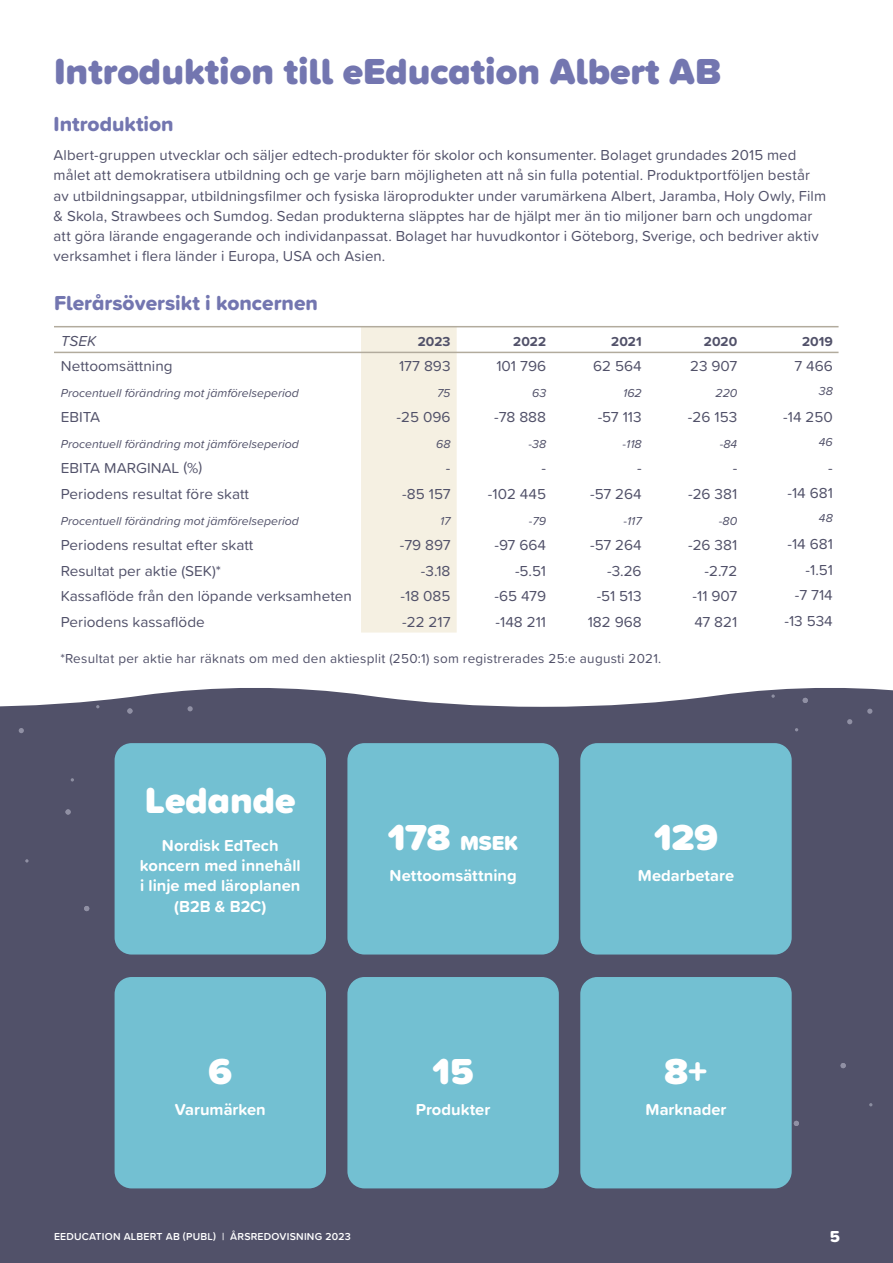
<style>
.page{position:relative;width:893px;height:1263px;background:#fff}
.page>*{position:absolute;margin:0;border:0;box-sizing:border-box;transform-origin:0 0}
.t1{font:900 37.5px "Proxima Soft";color:#7376b0}
.t2{font:900 37.5px "Proxima Soft";color:#fff}
.Sub-heading{font:21px "Proxima Soft Extrabld";color:#7376b0}
.t3{font:900 21px "Proxima Soft";color:#fff}
.Sub-heading-2{font:700 16.5px/20.2px "Proxima Soft";color:#fff;text-align:center}
.t4{font:16.5px "Proxima Soft Extrabld";color:#fff}
.Body{font:15px/20.2px "Proxima Soft";letter-spacing:.005em;color:#515169}
.t5{font:italic 15px "Proxima Soft";color:#515169}
.t6{font:13.5px "Proxima Soft";letter-spacing:.02em;color:#515169}
.t7{font:700 13.5px "Proxima Soft";color:#515169}
.t8{font:italic 12px "Proxima Soft";color:#515169}
.t9{font:600 10.5px "Proxima Soft";letter-spacing:.02em;color:#fff}
.s1{font-size:37.5px}
</style>
<div class="page">
<div style="left:0;top:629px;width:893px;height:634px;background:#515169"></div>
<svg style="left:0;top:629px;width:893px;height:78px;background:#e9e9ec"></svg>
<svg style="left:65px;top:809px;width:6px;height:5px"></svg>
<svg style="left:84px;top:906px;width:5px;height:5px"></svg>
<svg style="left:19px;top:728px;width:5px;height:5px"></svg>
<svg style="left:127px;top:708px;width:6px;height:6px"></svg>
<svg style="left:188px;top:706px;width:5px;height:5px"></svg>
<svg style="left:847px;top:719px;width:5px;height:5px"></svg>
<svg style="left:771px;top:694px;width:4px;height:4px"></svg>
<svg style="left:803px;top:698px;width:5px;height:5px"></svg>
<svg style="left:867px;top:709px;width:5px;height:5px"></svg>
<svg style="left:794px;top:1121px;width:5px;height:5px"></svg>
<svg style="left:841px;top:1063px;width:5px;height:5px"></svg>
<div style="left:115px;top:743px;width:211px;height:211px;background:#73c0d2;border-radius:17px"></div>
<div style="left:580px;top:743px;width:212px;height:211px;background:#73c0d2;border-radius:17px"></div>
<div style="left:347px;top:743px;width:212px;height:211px;background:#73c0d2;border-radius:17px"></div>
<div style="left:580px;top:977px;width:212px;height:211px;background:#73c0d2;border-radius:17px"></div>
<div style="left:347px;top:977px;width:212px;height:211px;background:#73c0d2;border-radius:17px"></div>
<div style="left:115px;top:977px;width:211px;height:211px;background:#73c0d2;border-radius:17px"></div>
<div style="left:361px;top:327px;width:96px;height:305px;background:#f5f0e2"></div>
<hr style="left:54px;top:352px;width:784px;height:1px;background:#b2ab9d">
<hr style="left:54px;top:326px;width:784px;height:1px;background:#b2ab9d">
<h1 class="t1" style="left:54px;top:42px;width:669px">Introduktion till eEducation Albert AB</h1>
<p class="Sub-heading" style="left:54px;top:108px;width:122px">Introduktion</p>
<p class="Body" style="left:54px;top:144px;width:774px">Albert-gruppen utvecklar och säljer edtech-produkter för skolor och konsumenter. Bolaget grundades 2015 med målet att demokratisera utbildning och ge varje barn möjligheten att nå sin fulla potential. Produktportföljen består av utbildningsappar, utbildningsfilmer och fysiska läroprodukter under varumärkena Albert, Jaramba, Holy Owly, Film &amp; Skola, Strawbees och Sumdog. Sedan produkterna släpptes har de hjälpt mer än tio miljoner barn och ungdomar att göra lärande engagerande och individanpassat. Bolaget har huvudkontor i Göteborg, Sverige, och bedriver aktiv verksamhet i flera länder i Europa, USA och Asien.</p>
<p class="Sub-heading" style="left:54px;top:287px;width:265px">Flerårsöversikt i koncernen</p>
<p class="t5" style="left:61px;top:330px;width:37px">TSEK</p>
<p class="t7" style="left:418px;top:331px;width:34px">2023</p>
<p class="t7" style="left:513px;top:331px;width:34px">2022</p>
<p class="t7" style="left:611px;top:331px;width:32px">2021</p>
<p class="t7" style="left:704px;top:331px;width:35px">2020</p>
<p class="t7" style="left:802px;top:331px;width:32px">2019</p>
<p class="Body" style="left:61px;top:355px;width:113px">Nettoomsättning</p>
<p class="Body" style="left:399px;top:355px;width:53px">177 893</p>
<p class="Body" style="left:496px;top:355px;width:51px">101 796</p>
<p class="Body" style="left:593px;top:355px;width:50px">62 564</p>
<p class="Body" style="left:690px;top:355px;width:49px">23 907</p>
<p class="Body" style="left:794px;top:355px;width:40px">7 466</p>
<p class="t8" style="left:61px;top:384px;width:240px">Procentuell förändring mot jämförelseperiod</p>
<p class="t8" style="left:437px;top:384px;width:15px">75</p>
<p class="t8" style="left:532px;top:384px;width:15px">63</p>
<p class="t8" style="left:623px;top:384px;width:20px">162</p>
<p class="t8" style="left:715px;top:384px;width:23px">220</p>
<p class="t8" style="left:819px;top:382px;width:15px">38</p>
<p class="Body" style="left:61px;top:407px;width:41px">EBITA</p>
<p class="Body" style="left:397px;top:407px;width:56px">-25 096</p>
<p class="Body" style="left:494px;top:407px;width:54px">-78 888</p>
<p class="Body" style="left:598px;top:407px;width:46px">-57 113</p>
<p class="Body" style="left:688px;top:407px;width:51px">-26 153</p>
<p class="Body" style="left:783px;top:406px;width:51px">-14 250</p>
<p class="t8" style="left:61px;top:435px;width:240px">Procentuell förändring mot jämförelseperiod</p>
<p class="t8" style="left:436px;top:435px;width:16px">68</p>
<p class="t8" style="left:529px;top:435px;width:19px">-38</p>
<p class="t8" style="left:623px;top:435px;width:21px">-118</p>
<p class="t8" style="left:720px;top:435px;width:19px">-84</p>
<p class="t8" style="left:819px;top:433px;width:15px">46</p>
<p class="Body" style="left:61px;top:458px;width:143px">EBITA MARGINAL (%)</p>
<p class="Body" style="left:446px;top:458px;width:6px">-</p>
<p class="Body" style="left:541px;top:458px;width:6px">-</p>
<p class="Body" style="left:637px;top:458px;width:6px">-</p>
<p class="Body" style="left:733px;top:458px;width:6px">-</p>
<p class="Body" style="left:828px;top:457px;width:6px">-</p>
<p class="Body" style="left:61px;top:483px;width:190px">Periodens resultat före skatt</p>
<p class="Body" style="left:402px;top:483px;width:50px">-85 157</p>
<p class="Body" style="left:488px;top:483px;width:60px">-102 445</p>
<p class="Body" style="left:590px;top:483px;width:53px">-57 264</p>
<p class="Body" style="left:688px;top:483px;width:51px">-26 381</p>
<p class="Body" style="left:787px;top:482px;width:47px">-14 681</p>
<p class="t8" style="left:61px;top:511px;width:240px">Procentuell förändring mot jämförelseperiod</p>
<p class="t8" style="left:440px;top:511px;width:12px">17</p>
<p class="t8" style="left:529px;top:511px;width:19px">-79</p>
<p class="t8" style="left:623px;top:511px;width:20px">-117</p>
<p class="t8" style="left:719px;top:511px;width:20px">-80</p>
<p class="t8" style="left:819px;top:509px;width:15px">48</p>
<p class="Body" style="left:61px;top:534px;width:194px">Periodens resultat efter skatt</p>
<p class="Body" style="left:400px;top:534px;width:52px">-79 897</p>
<p class="Body" style="left:495px;top:534px;width:53px">-97 664</p>
<p class="Body" style="left:590px;top:534px;width:53px">-57 264</p>
<p class="Body" style="left:688px;top:534px;width:51px">-26 381</p>
<p class="Body" style="left:787px;top:533px;width:47px">-14 681</p>
<p class="Body" style="left:61px;top:560px;width:162px">Resultat per aktie (SEK)*</p>
<p class="Body" style="left:421px;top:560px;width:31px">-3.18</p>
<p class="Body" style="left:515px;top:560px;width:33px">-5.51</p>
<p class="Body" style="left:607px;top:560px;width:36px">-3.26</p>
<p class="Body" style="left:705px;top:560px;width:34px">-2.72</p>
<p class="Body" style="left:806px;top:559px;width:29px">-1.51</p>
<p class="Body" style="left:61px;top:585px;width:293px">Kassaflöde från den löpande verksamheten</p>
<p class="Body" style="left:401px;top:585px;width:51px">-18 085</p>
<p class="Body" style="left:495px;top:585px;width:53px">-65 479</p>
<p class="Body" style="left:597px;top:585px;width:47px">-51 513</p>
<p class="Body" style="left:693px;top:585px;width:46px">-11 907</p>
<p class="Body" style="left:795px;top:584px;width:40px">-7 714</p>
<p class="Body" style="left:61px;top:611px;width:145px">Periodens kassaflöde</p>
<p class="Body" style="left:402px;top:611px;width:50px">-22 217</p>
<p class="Body" style="left:496px;top:611px;width:52px">-148 211</p>
<p class="Body" style="left:588px;top:611px;width:55px">182 968</p>
<p class="Body" style="left:694px;top:611px;width:44px">47 821</p>
<p class="Body" style="left:784px;top:610px;width:50px">-13 534</p>
<p class="t6" style="left:60px;top:648px;width:602px">*Resultat per aktie har räknats om med den aktiesplit (250:1) som registrerades 25:e augusti 2021.</p>
<h1 class="t2" style="left:145px;top:772px;width:152px">Ledande</h1>
<p class="Sub-heading-2" style="left:162px;top:834px;width:118px">Nordisk EdTech</p>
<p class="Sub-heading-2" style="left:140px;top:855px;width:162px">koncern med innehåll i linje med läroplanen (B2B &amp; B2C)</p>
<h1 class="t2" style="left:209px;top:1043px;width:25px">6</h1>
<p class="Sub-heading-2" style="left:175px;top:1098px;width:92px">Varumärken</p>
<h1 class="t3" style="left:388px;top:827px;width:132px"><span class="s1">178</span> MSEK</h1>
<h1 class="t2" style="left:654px;top:809px;width:65px">129</h1>
<p class="Sub-heading-2" style="left:390px;top:864px;width:129px">Nettoomsättning</p>
<p class="Sub-heading-2" style="left:638px;top:864px;width:98px">Medarbetare</p>
<h1 class="t2" style="left:432px;top:1043px;width:43px">15</h1>
<p class="Sub-heading-2" style="left:416px;top:1098px;width:76px">Produkter</p>
<h1 class="t2" style="left:665px;top:1043px;width:44px">8+</h1>
<p class="Sub-heading-2" style="left:645px;top:1098px;width:82px">Marknader</p>
<p class="t9" style="left:54px;top:1228px;width:298px">EEDUCATION ALBERT AB (PUBL) | ÅRSREDOVISNING 2023</p>
<p class="t4" style="left:830px;top:1224px;width:12px">5</p>
</div>
